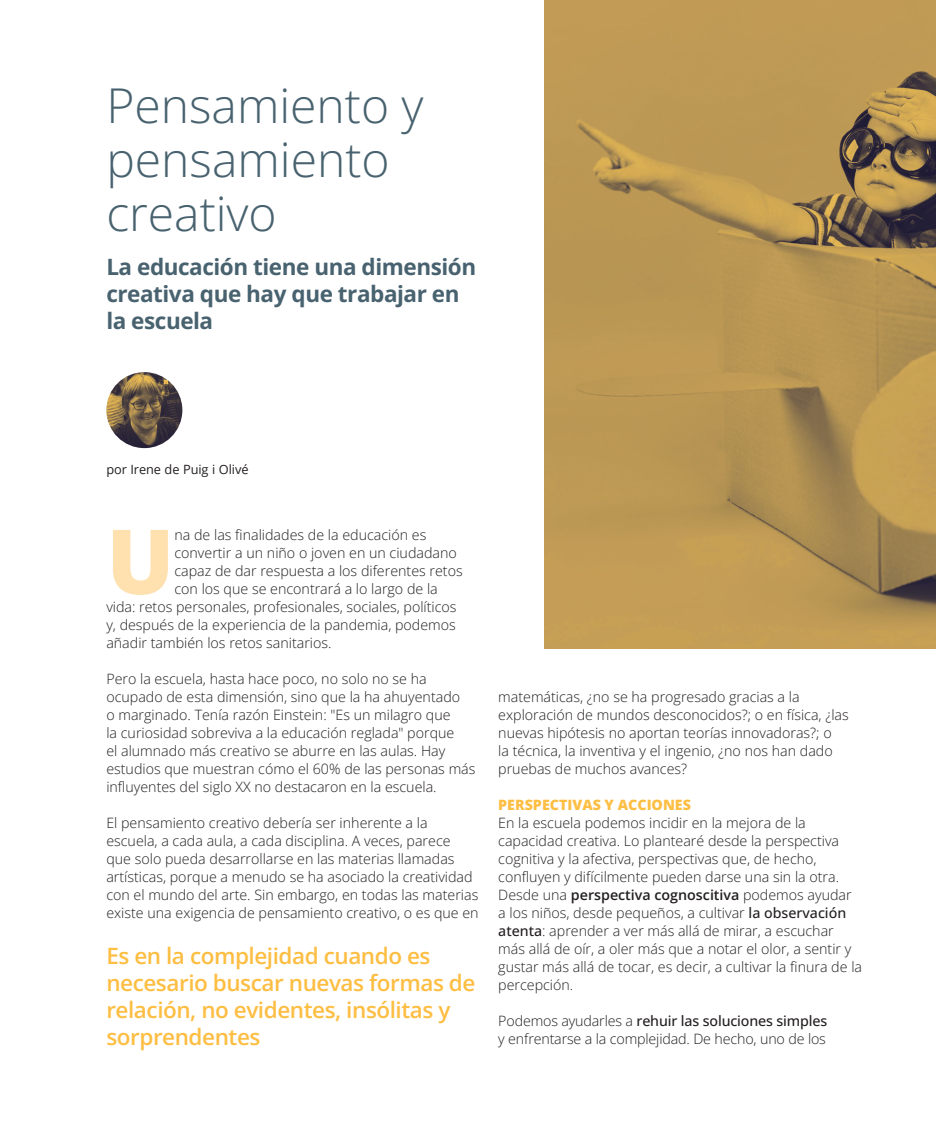
<style>
.page{position:relative;width:936px;height:1127px;background:#fff}
.page>*{position:absolute;margin:0;border:0;box-sizing:border-box;transform-origin:0 0}
.TEXTOS{font:800 89.85px "Open Sans";color:#fee1ae}
.t1{font:300 48px/54px "Open Sans";color:#48626f}
.TEXTOS-2{font:600 22.5px/27px "Open Sans";letter-spacing:-.02em;color:#fdbe43}
.TEXTOS-3{font:700 22.5px/27px "Open Sans";letter-spacing:-.02em;color:#48626f}
.TEXTOS-4{font:300 14.25px/18px "Open Sans";color:#231f20}
.TEXTOS-5{font:800 14.25px "Open Sans";color:#fdbe43}
.Titular_petit{font:12.75px "Open Sans";letter-spacing:-.005em;color:#231f20}
.s1{font-weight:600}
.s2{font-weight:500}
</style>
<div class="page">
<img style="left:106px;top:372px;width:76px;height:76px;border-radius:38px">
<img style="left:544px;top:0;width:391px;height:648px">
<p class="t1" style="left:106px;top:77px;width:319px">Pensamiento y pensamiento creativo</p>
<p class="TEXTOS-3" style="left:106px;top:253px;width:371px">La educación tiene una dimensión creativa que hay que trabajar en la escuela</p>
<p class="Titular_petit" style="left:106px;top:460px;width:144px">por Irene de Puig i Olivé</p>
<p class="TEXTOS" style="left:106px;top:493px;width:70px">U</p>
<p class="TEXTOS-4" style="left:174px;top:525px;width:253px">na de las finalidades de la educación es</p>
<p class="TEXTOS-4" style="left:174px;top:543px;width:284px">convertir a un niño o joven en un ciudadano</p>
<p class="TEXTOS-4" style="left:174px;top:561px;width:290px">capaz de dar respuesta a los diferentes retos</p>
<p class="TEXTOS-4" style="left:174px;top:579px;width:265px">con los que se encontrará a lo largo de la</p>
<p class="TEXTOS-4" style="left:106px;top:597px;width:352px">vida: retos personales, profesionales, sociales, políticos</p>
<p class="TEXTOS-4" style="left:106px;top:615px;width:351px">y, después de la experiencia de la pandemia, podemos</p>
<p class="TEXTOS-4" style="left:106px;top:633px;width:227px">añadir también los retos sanitarios.</p>
<p class="TEXTOS-4" style="left:106px;top:669px;width:370px">Pero la escuela, hasta hace poco, no solo no se ha ocupado de esta dimensión, sino que la ha ahuyentado<br>o marginado. Tenía razón Einstein: "Es un milagro que<br>la curiosidad sobreviva a la educación reglada" porque<br>el alumnado más creativo se aburre en las aulas. Hay estudios que muestran cómo el 60% de las personas más influyentes del siglo XX no destacaron en la escuela.</p>
<p class="TEXTOS-4" style="left:106px;top:813px;width:374px">El pensamiento creativo debería ser inherente a la escuela, a cada aula, a cada disciplina. A veces, parece que solo pueda desarrollarse en las materias llamadas artísticas, porque a menudo se ha asociado la creatividad con el mundo del arte. Sin embargo, en todas las materias existe una exigencia de pensamiento creativo, o es que en</p>
<p class="TEXTOS-2" style="left:106px;top:942px;width:370px">Es en la complejidad cuando es necesario buscar nuevas formas de relación, no evidentes, insólitas y sorprendentes</p>
<p class="TEXTOS-4" style="left:498px;top:687px;width:352px">matemáticas, ¿no se ha progresado gracias a la exploración de mundos desconocidos?; o en física, ¿las nuevas hipótesis no aportan teorías innovadoras?; o<br>la técnica, la inventiva y el ingenio, ¿no nos han dado pruebas de muchos avances?</p>
<p class="TEXTOS-5" style="left:498px;top:795px;width:194px">PERSPECTIVAS Y ACCIONES</p>
<p class="TEXTOS-4" style="left:498px;top:813px;width:365px">En la escuela podemos incidir en la mejora de la capacidad creativa. Lo plantearé desde la perspectiva cognitiva y la afectiva, perspectivas que, de hecho, confluyen y difícilmente pueden darse una sin la otra.<br>Desde una <span class="s1">perspectiva cognoscitiva</span> podemos ayudar a los niños, desde pequeños, a cultivar <span class="s2">la observación atenta</span>: aprender a ver más allá de mirar, a escuchar más allá de oír, a oler más que a notar el olor, a sentir y gustar más allá de tocar, es decir, a cultivar la finura de la percepción.</p>
<p class="TEXTOS-4" style="left:498px;top:1011px;width:330px">Podemos ayudarles a <span class="s2">rehuir las soluciones simples </span>y enfrentarse a la complejidad. De hecho, uno de los</p>
</div>
